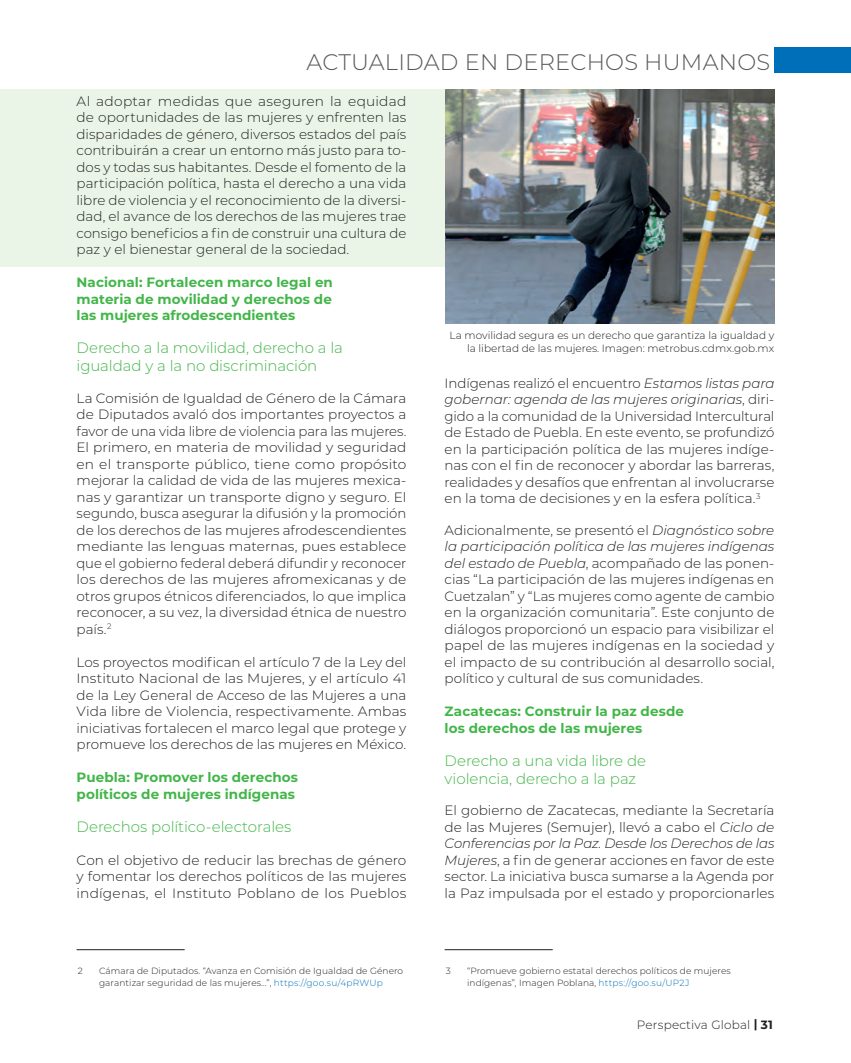
<style>
.page{position:relative;width:851px;height:1063px;background:#fff}
.page>*{position:absolute;margin:0;border:0;box-sizing:border-box;transform-origin:0 0}
.t1{font:300 22.5px "Montserrat";letter-spacing:.01em;color:#57585a}
.Subtítulo_Actualidad_2{font:300 15px/18px "Montserrat";letter-spacing:-.005em;color:#42b649}
.Cuerpo_PG{font:300 13.5px/16.5px "Montserrat";letter-spacing:-.005em;color:#231f20;text-align:justify}
.Subtítulo_Actualidad{font:700 13.5px/16.5px "Montserrat";color:#42b649}
.t2{font:300 12px "Montserrat";letter-spacing:.015em;color:#231f20}
.Pie_de_foto{font:300 10.5px/13.5px "Montserrat";color:#231f20;text-align:right}
.Referencia_PG{font:300 9px/12px "Montserrat";letter-spacing:.01em;color:#231f20}
.s1{font-style:italic}
.s2{color:#006fba}
.s3{font-weight:700}
</style>
<div class="page">
<div style="left:774px;top:47px;width:76px;height:26px;background:#006fba"></div>
<div style="left:0;top:89px;width:444px;height:177px;background:#eaf5e8"></div>
<hr style="left:77px;top:949px;width:108px;height:1px;background:#231f20">
<hr style="left:444px;top:949px;width:108px;height:1px;background:#231f20">
<img style="left:445px;top:89px;width:329px;height:235px">
<h1 class="t1" style="left:306px;top:46px;width:465px">ACTUALIDAD EN DERECHOS HUMANOS</h1>
<p class="Cuerpo_PG" style="left:77px;top:92px;width:331px">Al adoptar medidas que aseguren la equidad de oportunidades de las mujeres y enfrenten las disparidades de género, diversos estados del país contribuirán a crear un entorno más justo para to&shy;dos y todas sus habitantes. Desde el fomento de la participación política, hasta el derecho a una vida libre de violencia y el reconocimiento de la diversi&shy;dad, el avance de los derechos de las mujeres trae consigo beneficios a fin de construir una cultura de paz y el bienestar general de la sociedad.</p>
<p class="Subtítulo_Actualidad" style="left:77px;top:274px;width:258px;text-align:justify">Nacional: Fortalecen marco legal en materia de movilidad y derechos de las mujeres afrodescendientes</p>
<p class="Subtítulo_Actualidad_2" style="left:77px;top:338px;width:268px">Derecho a la movilidad, derecho a la igualdad y a la no discriminación</p>
<p class="Cuerpo_PG" style="left:77px;top:389px;width:331px">La Comisión de Igualdad de Género de la Cámara de Diputados avaló dos importantes proyectos a favor de una vida libre de violencia para las mujeres.<br>El primero, en materia de movilidad y seguridad en el transporte público, tiene como propósito mejorar la calidad de vida de las mujeres mexica&shy;nas y garantizar un transporte digno y seguro. El segundo, busca asegurar la difusión y la promoción de los derechos de las mujeres afrodescendientes mediante las lenguas maternas, pues establece que el gobierno federal deberá difundir y reconocer los derechos de las mujeres afromexicanas y de otros grupos étnicos diferenciados, lo que implica reconocer, a su vez, la diversidad étnica de nuestro país.<sup>2</sup></p>
<p class="Cuerpo_PG" style="left:77px;top:653px;width:331px">Los proyectos modifican el artículo 7 de la Ley del Instituto Nacional de las Mujeres, y el artículo 41 de la Ley General de Acceso de las Mujeres a una Vida libre de Violencia, respectivamente. Ambas iniciativas fortalecen el marco legal que protege y promueve los derechos de las mujeres en México.</p>
<p class="Subtítulo_Actualidad" style="left:77px;top:769px;width:223px">Puebla: Promover los derechos políticos de mujeres indígenas</p>
<p class="Subtítulo_Actualidad_2" style="left:77px;top:817px;width:216px">Derechos político-electorales</p>
<p class="Cuerpo_PG" style="left:77px;top:851px;width:331px">Con el objetivo de reducir las brechas de género y fomentar los derechos políticos de las mujeres indígenas, el Instituto Poblano de los Pueblos</p>
<p class="Pie_de_foto" style="left:449px;top:328px;width:326px">La movilidad segura es un derecho que garantiza la igualdad y la libertad de las mujeres. Imagen: metrobus.cdmx.gob.mx</p>
<p class="Cuerpo_PG" style="left:444px;top:374px;width:331px">Indígenas realizó el encuentro <span class="s1">Estamos listas para gobernar: agenda de las mujeres originarias</span>, diri&shy;gido a la comunidad de la Universidad Intercultural de Estado de Puebla. En este evento, se profundizó en la participación política de las mujeres indíge&shy;nas con el fin de reconocer y abordar las barreras, realidades y desafíos que enfrentan al involucrarse en la toma de decisiones y en la esfera política.<sup>3</sup></p>
<p class="Cuerpo_PG" style="left:444px;top:521px;width:331px">Adicionalmente, se presentó el <span class="s1">Diagnóstico sobre la participación política de las mujeres indígenas del estado de Puebla</span>, acompañado de las ponen&shy;cias “La participación de las mujeres indígenas en Cuetzalan” y “Las mujeres como agente de cambio en la organización comunitaria”. Este conjunto de diálogos proporcionó un espacio para visibilizar el papel de las mujeres indígenas en la sociedad y el impacto de su contribución al desarrollo social, político y cultural de sus comunidades.</p>
<p class="Subtítulo_Actualidad" style="left:444px;top:703px;width:241px">Zacatecas: Construir la paz desde los derechos de las mujeres</p>
<p class="Subtítulo_Actualidad_2" style="left:444px;top:751px;width:203px">Derecho a una vida libre de violencia, derecho a la paz</p>
<p class="Cuerpo_PG" style="left:444px;top:802px;width:331px">El gobierno de Zacatecas, mediante la Secretaría de las Mujeres (Semujer), llevó a cabo el <span class="s1">Ciclo de Conferencias por la Paz. Desde los Derechos de las Mujeres</span>, a fin de generar acciones en favor de este sector. La iniciativa busca sumarse a la Agenda por la Paz impulsada por el estado y proporcionarles</p>
<p class="Referencia_PG" style="left:78px;top:965px;width:7px">2</p>
<p class="Referencia_PG" style="left:99px;top:965px;width:305px">Cámara de Diputados. “Avanza en Comisión de Igualdad de Género garantizar seguridad de las mujeres…”, <span class="s2">https://goo.su/4pRWUp</span></p>
<p class="Referencia_PG" style="left:446px;top:965px;width:7px">3</p>
<p class="Referencia_PG" style="left:467px;top:965px;width:265px">“Promueve gobierno estatal derechos políticos de mujeres indígenas”, Imagen Poblana, <span class="s2">https://goo.su/UP2J</span></p>
<p class="t2" style="left:637px;top:1016px;width:137px">Perspectiva Global <span class="s3">| 31</span></p>
</div>
